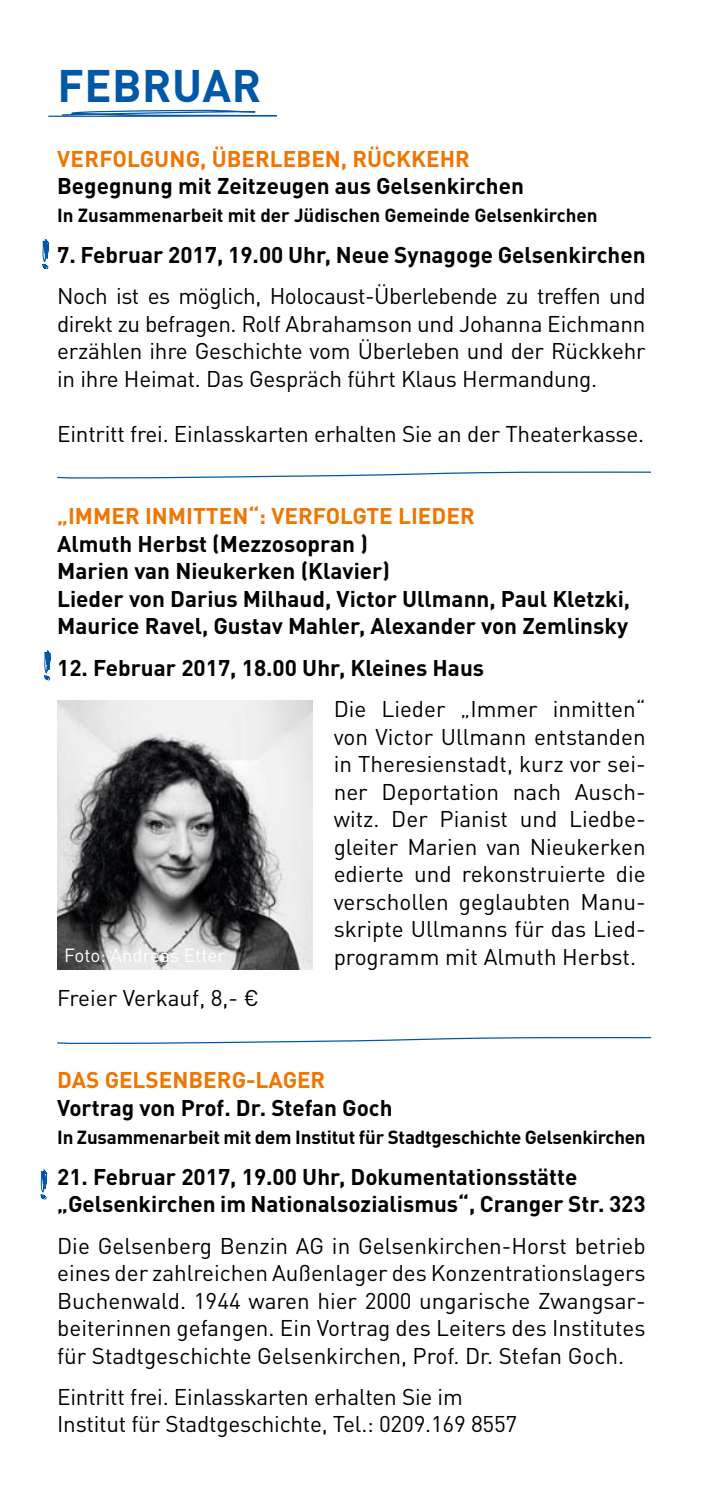
<style>
.page{position:relative;width:702px;height:1489px;background:#fff}
.page>*{position:absolute;margin:0;border:0;box-sizing:border-box;transform-origin:0 0}
.t1{font:700 45px "DINOT";letter-spacing:.01em;color:#0058a6}
.t2{font:22.5px/27.5px "DINOT";letter-spacing:-.01em;color:#000;text-align:justify}
.t3{font:700 22.5px/27.5px "DINOT";color:#000}
.t4{font:700 22.5px "DINOT";color:#ee7601}
.t5{font:700 18.75px "DINOT";color:#000}
.t6{font:18.75px "DINOT";color:#fff}
</style>
<div class="page">
<img style="left:57px;top:700px;width:255px;height:269px">
<svg style="left:57px;top:471px;width:594px;height:8px"></svg>
<svg style="left:57px;top:1037px;width:594px;height:7px"></svg>
<svg style="left:48px;top:109px;width:229px;height:8px"></svg>
<svg style="left:42px;top:239px;width:7px;height:30px"></svg>
<svg style="left:44px;top:650px;width:7px;height:30px"></svg>
<svg style="left:40px;top:1169px;width:8px;height:30px"></svg>
<h1 class="t1" style="left:57px;top:55px;width:205px">februar</h1>
<p class="t4" style="left:57px;top:143px;width:199px">verfolgung, ÜBERLE</p>
<p class="t4" style="left:296px;top:143px;width:101px">BEN, RÜCKKEHR</p>
<p class="t3" style="left:57px;top:171px;width:468px">Begegnung mit Zeitzeugen aus Gelsenkirchen</p>
<p class="t5" style="left:57px;top:202px;width:542px">I n Zusammenarbeit mit der Jüdischen Gemeinde Gelsenkirchen</p>
<p class="t3" style="left:57px;top:240px;width:590px">7. Februar 2017, 19.00 Uhr, Neue Synagoge Gelsenkirchen</p>
<p class="t2" style="left:57px;top:281px;width:590px">Noch ist es möglich, Holocaust-Überlebende zu treffen und direkt zu befragen. Rolf Abrahamson und Johanna Eichmann erzählen ihre Geschichte vom Überleben und der Rückkehr in ihre Heimat. Das Gespräch führt Klaus Hermandung.</p>
<p class="t2" style="left:57px;top:419px;width:588px">Eintritt frei. Einlasskarten erhalten Sie an der Theaterkasse.</p>
<p class="t4" style="left:57px;top:501px;width:26px">„IMMER</p>
<p class="t4" style="left:145px;top:501px;width:14px">INMITTEN</p>
<p class="t4" style="left:248px;top:501px;width:38px">“: VERFOL</p>
<p class="t4" style="left:352px;top:501px;width:59px">GTE LIEDER</p>
<p class="t3" style="left:57px;top:529px;width:574px">Almuth Herbst (Mezzosopran )<br>Marien van N ieukerken (Klavier)<br>Lieder von Darius M ilhaud, Victor Ullmann, Paul Kletzki, Maurice Ravel, Gustav Mahler, Alexander von Zemlinsky</p>
<p class="t3" style="left:57px;top:653px;width:428px">12. Februar 2017, 18.00 Uhr, Kleines Haus</p>
<p class="t2" style="left:334px;top:694px;width:313px">Die Lieder „Immer inmitten“ von Victor Ullmann entstanden in Theresienstadt, kurz vor sei&shy;ner Deportation nach Ausch&shy;witz. Der Pianist und Liedbe&shy;gleiter Marien van Nieukerken edierte und rekonstruierte die verschollen geglaubten Manu&shy;skripte Ullmanns für das Lied&shy;programm mit Almuth Herbst.</p>
<p class="t2" style="left:57px;top:983px;width:203px">Freier Verkauf, 8,- €</p>
<p class="t6" style="left:64px;top:942px;width:162px">Foto: Andreas Etter</p>
<p class="t4" style="left:57px;top:1064px;width:15px">DAS</p>
<p class="t4" style="left:105px;top:1064px;width:29px">GELSEN</p>
<p class="t4" style="left:188px;top:1064px;width:123px">BERG-LAGER</p>
<p class="t3" style="left:57px;top:1093px;width:337px">Vortrag von Prof. Dr. Stefan Goch</p>
<p class="t5" style="left:57px;top:1123px;width:590px">I n Zusammenarbeit mit dem I nstitut für Stadtgeschichte Gelsenkirchen</p>
<p class="t3" style="left:57px;top:1161px;width:590px">21. Februar 2017, 19.00 Uhr, Dokumentationsstätte „Gelsenkirchen im Nationalsozialismus“, Cranger Str. 323</p>
<p class="t2" style="left:57px;top:1230px;width:590px">Die Gelsenberg Benzin AG in Gelsenkirchen-Horst betrieb eines der zahlreichen Außenlager des Konzentrationslagers Buchenwald. 1944 waren hier 2000 ungarische Zwangsar&shy;beiterinnen gefangen. Ein Vortrag des Leiters des Institutes für Stadtgeschichte Gelsenkirchen, Prof. Dr. Stefan Goch.</p>
<p class="t2" style="left:57px;top:1381px;width:461px">Eintritt frei. Einlasskarten erhalten Sie im<br>Institut für Stadtgeschichte, Tel.: 0209.169 8557</p>
</div>
